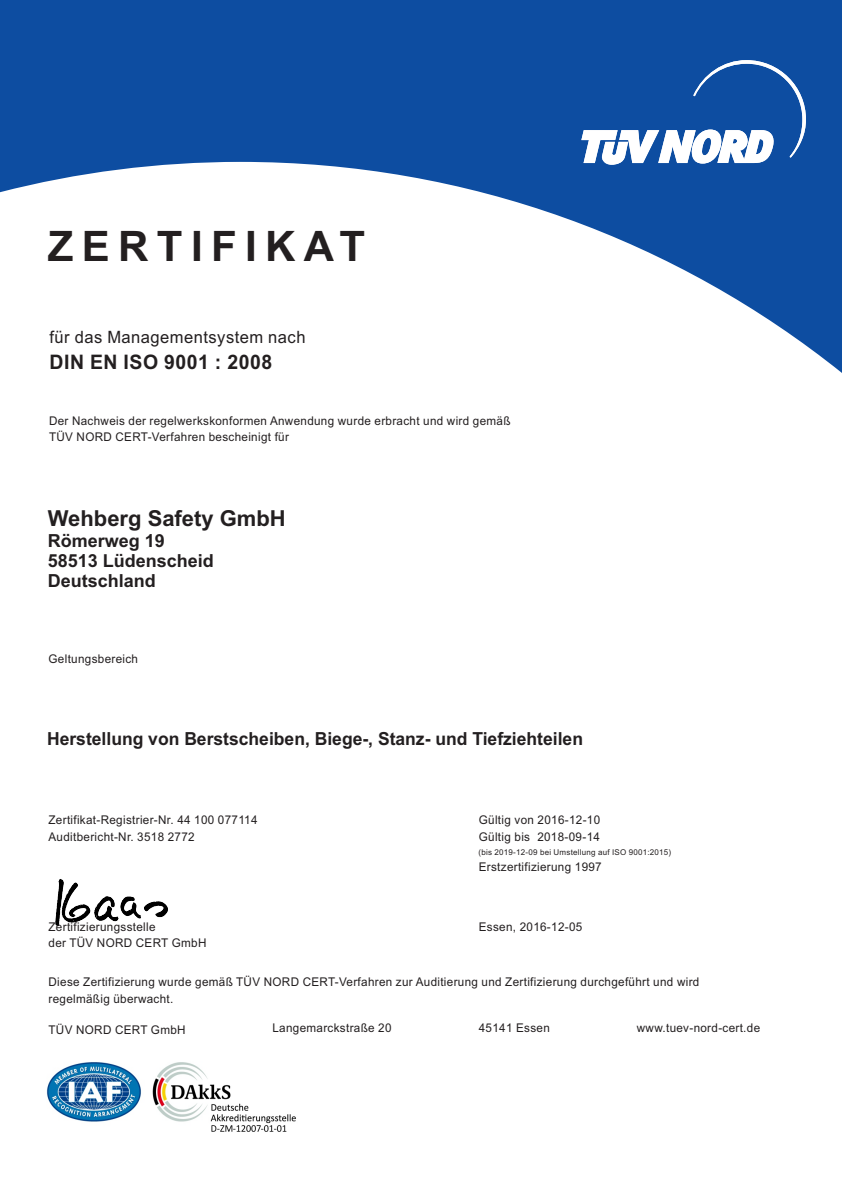
<style>
.page{position:relative;width:842px;height:1191px;background:#fff}
.page>*{position:absolute;margin:0;border:0;box-sizing:border-box;transform-origin:0 0}
.t1{font:700 42px "Arial";letter-spacing:.2em;color:#231f20}
.t2{font:700 22px "Arial";color:#231f20}
.t3{font:700 20px "Arial";letter-spacing:.03em;color:#231f20}
.t4{font:700 18px/20.1px "Arial";color:#231f20}
.t5{font:17px "Arial";letter-spacing:.03em;color:#231f20}
.t6{font:12px/16.1px "Arial";letter-spacing:.03em;color:#231f20}
.t7{font:8px "Arial";letter-spacing:.03em;color:#231f20}
</style>
<div class="page">
<img style="left:55px;top:879px;width:113px;height:48px">
<img style="left:46px;top:1062px;width:250px;height:70px">
<svg style="left:0;top:0;width:842px;height:373px;fill:#0d4da1"></svg>
<svg style="left:581px;top:60px;width:225px;height:105px"></svg>
<h1 class="t1" style="left:48px;top:230px;width:319px">ZERTIFIKAT</h1>
<h3 class="t5" style="left:49px;top:331px;width:258px">für das Managementsystem nach</h3>
<h3 class="t3" style="left:49px;top:354px;width:224px">DIN EN ISO 9001 : 2008</h3>
<p class="t6" style="left:49px;top:413px;width:463px">Der Nachweis der regelwerkskonformen Anwendung wurde erbracht und wird gemäß<br>TÜV NORD CERT-Verfahren bescheinigt für</p>
<h2 class="t2" style="left:48px;top:510px;width:239px">Wehberg Safety GmbH</h2>
<h3 class="t4" style="left:48px;top:532px;width:168px">Römerweg 19<br>58513 Lüdenscheid<br>Deutschland</h3>
<p class="t6" style="left:49px;top:651px;width:91px">Geltungsbereich</p>
<h3 class="t4" style="left:47px;top:730px;width:537px">Herstellung von Berstscheiben, Biege-, Stanz- und Tiefziehteilen</h3>
<p class="t6" style="left:49px;top:813px;width:211px">Zertifikat-Registrier-Nr. 44 100 077114<br>Auditbericht-Nr. 3518 2772</p>
<p class="t6" style="left:479px;top:813px;width:123px">Gültig von 2016-12-10</p>
<p class="t7" style="left:479px;top:849px;width:194px">(bis 2019-12-09 bei Umstellung auf ISO 9001:2015)</p>
<p class="t6" style="left:479px;top:829px;width:123px">Gültig bis 2018-09-14</p>
<p class="t6" style="left:479px;top:859px;width:124px">Erstzertifizierung 1997</p>
<p class="t6" style="left:49px;top:920px;width:109px">Zertifizierungsstelle</p>
<p class="t6" style="left:479px;top:920px;width:105px">Essen, 2016-12-05</p>
<p class="t6" style="left:49px;top:936px;width:159px">der TÜV NORD CERT GmbH</p>
<p class="t6" style="left:49px;top:975px;width:652px">Diese Zertifizierung wurde gemäß TÜV NORD CERT-Verfahren zur Auditierung und Zertifizierung durchgeführt und wird regelmäßig überwacht.</p>
<p class="t6" style="left:49px;top:1022px;width:139px">TÜV NORD CERT GmbH</p>
<p class="t6" style="left:272px;top:1020px;width:121px">Langemarckstraße 20</p>
<p class="t6" style="left:479px;top:1020px;width:73px">45141 Essen</p>
<p class="t6" style="left:637px;top:1020px;width:125px">www.tuev-nord-cert.de</p>
</div>
